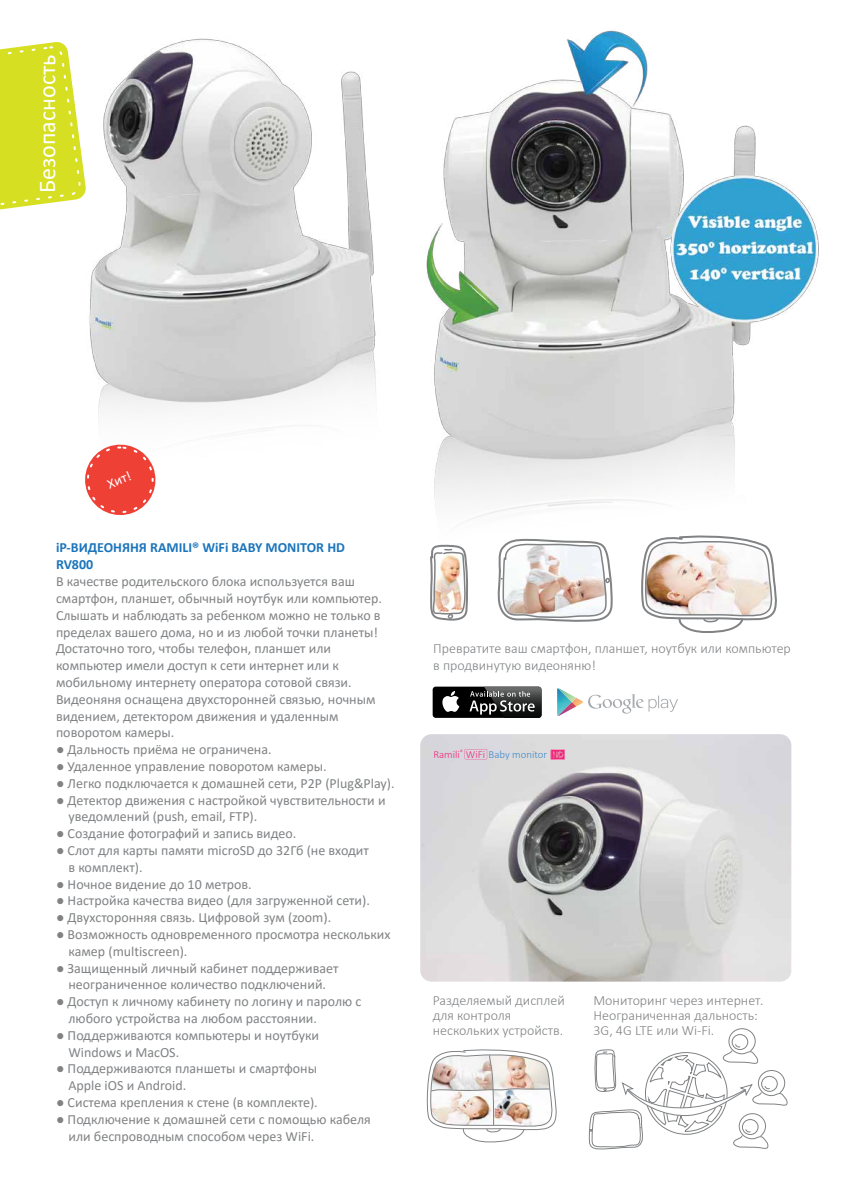
<style>
.page{position:relative;width:842px;height:1191px;background:#fff}
.page>*{position:absolute;margin:0;border:0;box-sizing:border-box;transform-origin:0 0}
.t1{font:24px "Calibri";color:#fff}
.t2{font:14px/16.8px "Calibri";color:#808284}
.t3{font:300 14px/15.2px "Calibri";color:#808284}
.t4{font:700 14px/16.8px "Calibri";color:#1b75bc}
.t5{font:14px "Calibri";color:#fff}
.t6{font:300 10.8px "Calibri";color:#418ac9}
.s1{color:#ee297b}
</style>
<div class="page">
<img style="left:89px;top:38px;width:266px;height:391px">
<img style="left:355px;top:30px;width:464px;height:491px">
<img style="left:420px;top:734px;width:371px;height:247px">
<svg style="left:589px;top:1028px;width:198px;height:122px"></svg>
<svg style="left:426px;top:1049px;width:131px;height:93px"></svg>
<svg style="left:430px;top:535px;width:347px;height:183px"></svg>
<svg style="left:465px;top:749px;width:22px;height:10px"></svg>
<svg style="left:551px;top:749px;width:14px;height:11px"></svg>
<svg style="left:0;top:42px;width:86px;height:168px;background:#dce446"></svg>
<svg style="left:85px;top:444px;width:71px;height:71px"></svg>
<h1 class="t1" style="left:31px;top:193px;width:140px;rotate:-90deg">Безопасность</h1>
<p class="t5" style="left:104px;top:475px;width:26px;rotate:-22deg">Хит!</p>
<p class="t4" style="left:56px;top:539px;width:290px">iP-ВИДЕОНЯНЯ RAMILI® WiFi BABY MONITOR HD<br>RV800</p>
<p class="t2" style="left:56px;top:572px;width:327px">В качестве родительского блока используется ваш смартфон, планшет, обычный ноутбук или компьютер.<br>Слышать и наблюдать за ребенком можно не только в пределах вашего дома, но и из любой точки планеты!<br>Достаточно того, чтобы телефон, планшет или компьютер имели доступ к сети интернет или к мобильному интернету оператора сотовой связи.<br>Видеоняня оснащена двухсторонней связью, ночным видением, детектором движения и удаленным поворотом камеры.</p>
<p class="t2" style="left:56px;top:740px;width:217px">● Дальность приёма не ограничена.</p>
<p class="t2" style="left:56px;top:757px;width:272px">● Удаленное управление поворотом камеры.</p>
<p class="t2" style="left:56px;top:774px;width:340px">● Легко подключается к домашней сети, P2P (Plug&amp;Play).</p>
<p class="t2" style="left:68px;top:791px;width:319px;text-indent:-12px">● Детектор движения с настройкой чувствительности и уведомлений (push, email, FTP).</p>
<p class="t2" style="left:56px;top:824px;width:242px">● Создание фотографий и запись видео.</p>
<p class="t2" style="left:68px;top:841px;width:302px;text-indent:-12px">● Слот для карты памяти microSD до 32Гб (не входит в комплект).</p>
<p class="t2" style="left:56px;top:875px;width:197px">● Ночное видение до 10 метров.</p>
<p class="t2" style="left:56px;top:892px;width:315px">● Настройка качества видео (для загруженной сети).</p>
<p class="t2" style="left:56px;top:908px;width:277px">● Двухсторонняя связь. Цифровой зум (zoom).</p>
<p class="t2" style="left:68px;top:925px;width:324px;text-indent:-12px">● Возможность одновременного просмотра нескольких камер (multiscreen).</p>
<p class="t2" style="left:56px;top:959px;width:284px;text-align:center">● Защищенный личный кабинет поддерживает неограниченное количество подключений.</p>
<p class="t2" style="left:68px;top:992px;width:294px;text-indent:-12px">● Доступ к личному кабинету по логину и паролю с любого устройства на любом расстоянии.</p>
<p class="t2" style="left:68px;top:1026px;width:252px;text-indent:-12px">● Поддерживаются компьютеры и ноутбуки<br>Windows и MacOS.</p>
<p class="t2" style="left:68px;top:1060px;width:250px;text-indent:-12px">● Поддерживаются планшеты и смартфоны<br>Apple iOS и Android.</p>
<p class="t2" style="left:56px;top:1093px;width:263px">● Система крепления к стене (в комплекте).</p>
<p class="t2" style="left:68px;top:1110px;width:304px;text-indent:-12px">● Подключение к домашней сети с помощью кабеля или беспроводным способом через WiFi.</p>
<p class="t3" style="left:433px;top:640px;width:359px;line-height:16.8px">Превратите ваш смартфон, планшет, ноутбук или компьютер в продвинутую видеоняню!</p>
<p class="t6" style="left:433px;top:747px;width:115px"><span class="s1">Ramili</span><sup>®</sup> <span class="s1">WiFi</span> Baby monitor</p>
<p class="t3" style="left:433px;top:992px;width:134px">Разделяемый дисплей для контроля нескольких устройств.</p>
<p class="t3" style="left:593px;top:992px;width:171px">Мониторинг через интернет.<br>Неограниченная дальность:<br>3G, 4G LTE или Wi-Fi.</p>
</div>
